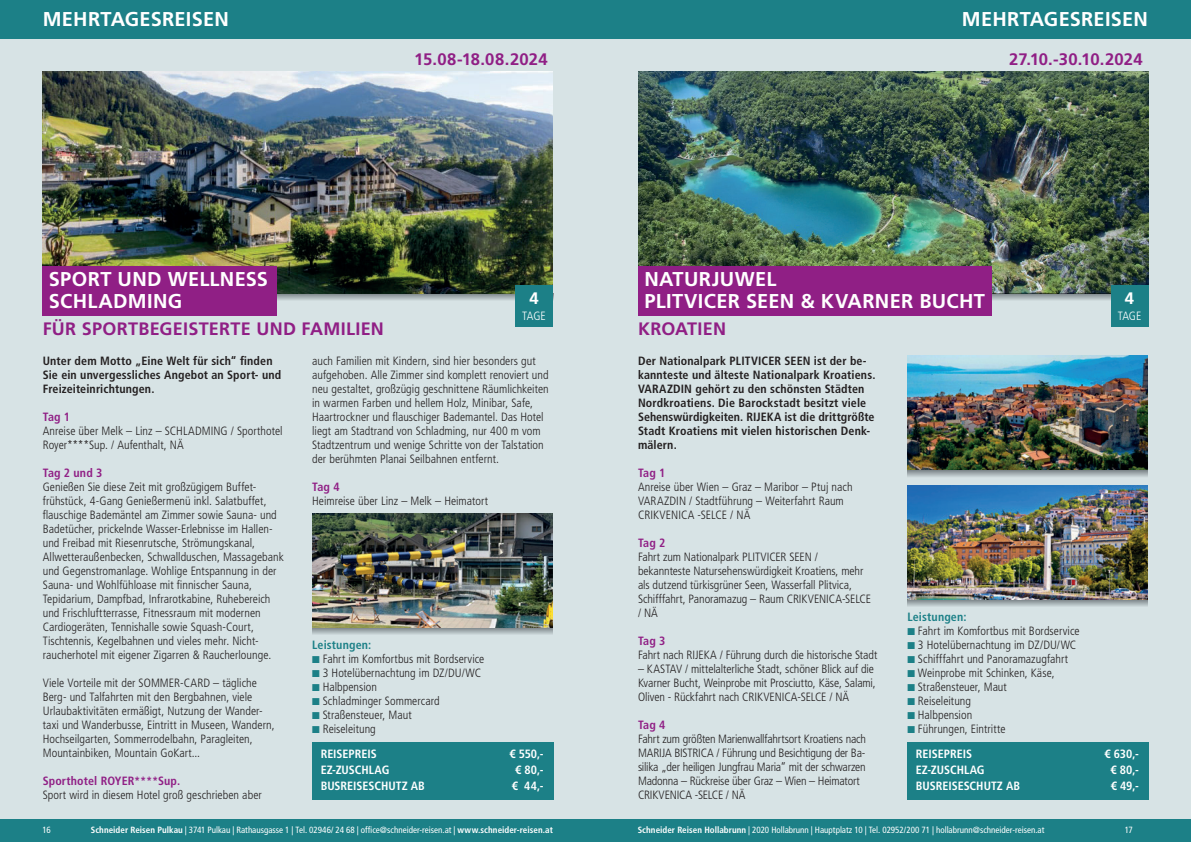
<style>
.page{position:relative;width:1191px;height:842px;background:#fff}
.page>*{position:absolute;margin:0;border:0;box-sizing:border-box;transform-origin:0 0}
.t1{font:700 20px/22px "Frutiger LT Std";letter-spacing:.015em;color:#fff}
.t2{font:700 18px "Frutiger LT Std";letter-spacing:.015em;color:#901f85}
.t3{font:700 16.6px "Frutiger LT Std";letter-spacing:.01em;color:#901f85}
.t4{font:700 16.6px "Frutiger LT Std";color:#fff}
.t5{font:300 condensed 12px/14px "Frutiger LT Std";color:#231f20}
.t6{font:700 condensed 12px/14px "Frutiger LT Std";letter-spacing:.01em;color:#231f20}
.t7{font:300 condensed 12px/14px "Frutiger LT Std";letter-spacing:-.02em;color:#231f20}
.t8{font:700 condensed 12px "Frutiger LT Std";color:#fff}
.t9{font:700 condensed 12px "Frutiger LT Std";letter-spacing:.01em;color:#901f85}
.t10{font:700 condensed 12px "Frutiger LT Std";letter-spacing:.01em;color:#1c8087}
.t11{font:300 condensed 12px "Frutiger LT Std";letter-spacing:-.015em;color:#fff}
.t12{font:condensed 9px "Frutiger LT Std";color:#fff}
.s1{color:#1c8087}
.s2{font-weight:700;color:#fff}
.s3{font-weight:700}
</style>
<div class="page">
<div style="left:595px;top:819px;width:596px;height:23px;background:#1c8087"></div>
<div style="left:0;top:819px;width:595px;height:23px;background:#1c8087"></div>
<div style="left:0;top:39px;width:596px;height:780px;background:#d7e3e5"></div>
<svg style="left:277px;top:293px;width:238px;height:7px;background:#909c9c"></svg>
<img style="left:43px;top:72px;width:510px;height:221px">
<div style="left:515px;top:285px;width:38px;height:42px;background:#1c8087"></div>
<div style="left:43px;top:266px;width:234px;height:50px;background:#901f85"></div>
<div style="left:0;top:0;width:596px;height:38px;background:#1c8087"></div>
<div style="left:595px;top:39px;width:596px;height:780px;background:#d7e3e5"></div>
<img style="left:638px;top:72px;width:510px;height:221px">
<svg style="left:991px;top:293px;width:119px;height:8px"></svg>
<div style="left:638px;top:266px;width:353px;height:50px;background:#901f85"></div>
<div style="left:1110px;top:285px;width:38px;height:42px;background:#1c8087"></div>
<div style="left:596px;top:0;width:595px;height:38px;background:#1c8087"></div>
<svg style="left:907px;top:470px;width:241px;height:7px;background:#a1abaf"></svg>
<img style="left:907px;top:356px;width:241px;height:114px">
<div style="left:312px;top:742px;width:241px;height:57px;background:#1c8087"></div>
<svg style="left:312px;top:627px;width:241px;height:8px;background:#a6afad"></svg>
<img style="left:312px;top:513px;width:241px;height:114px">
<svg style="left:907px;top:599px;width:241px;height:8px;background:#a0abae"></svg>
<img style="left:907px;top:485px;width:241px;height:114px">
<div style="left:907px;top:742px;width:241px;height:57px;background:#1c8087"></div>
<h1 class="t1" style="left:43px;top:8px;width:188px">MEHRTAGESREISEN</h1>
<h1 class="t1" style="left:962px;top:8px;width:188px">MEHRTAGESREISEN</h1>
<h1 class="t1" style="left:43px;top:8px;width:121px">PLATZHALTE</h1>
<h1 class="t1" style="left:1015px;top:8px;width:134px">PLATZHALT R</h1>
<h3 class="t3" style="left:414px;top:50px;width:135px">15.08-18.08.2024</h3>
<h3 class="t3" style="left:1009px;top:50px;width:135px">27.10.-30.10.2024</h3>
<h1 class="t1" style="left:49px;top:269px;width:221px">SPORT UND WELLNESS<br>SCHLADMING</h1>
<h3 class="t4" style="left:529px;top:289px;width:11px">4</h3>
<h1 class="t1" style="left:644px;top:269px;width:342px">NATURJUWEL<br>PLITVICER SEEN &amp; KVARNER BUCHT</h1>
<h3 class="t4" style="left:1125px;top:289px;width:11px">4</h3>
<p class="t11" style="left:522px;top:309px;width:25px">TAGE</p>
<h2 class="t2" style="left:43px;top:318px;width:343px">FÜR SPORTBEGEISTERTE UND FAMILIEN</h2>
<p class="t6" style="left:43px;top:354px;width:240px">Unter dem Motto „Eine Welt für sich“ finden<br>Sie ein unvergessliches Angebot an Sport- und<br>Freizeiteinrichtungen.</p>
<p class="t9" style="left:43px;top:409px;width:29px">Tag 1</p>
<p class="t5" style="left:43px;top:424px;width:241px">Anreise über Melk – Linz – SCHLADMING / Sporthotel<br>Royer****Sup. / Aufenthalt, NÄ</p>
<p class="t9" style="left:43px;top:465px;width:61px">Tag 2 und 3</p>
<p class="t5" style="left:43px;top:480px;width:242px">Genießen Sie diese Zeit mit großzügigem Buffet&shy;frühstück, 4-Gang Genießermenü inkl. Salatbuffet, flauschige Bademäntel am Zimmer sowie Sauna- und Badetücher, prickelnde Wasser-Erlebnisse im Hallen&shy;und Freibad mit Riesenrutsche, Strömungskanal, Allwetteraußenbecken, Schwallduschen, Massagebank und Gegenstromanlage. Wohlige Entspannung in der Sauna- und Wohlfühloase mit finnischer Sauna, Tepidarium, Dampfbad, Infrarotkabine, Ruhebereich und Frischluftterrasse, Fitnessraum mit modernen Cardiogeräten, Tennishalle sowie Squash-Court, Tischtennis, Kegelbahnen und vieles mehr. Nicht&shy;raucherhotel mit eigener Zigarren &amp; Raucherlounge.</p>
<p class="t5" style="left:43px;top:676px;width:233px">Viele Vorteile mit der SOMMER-CARD – tägliche Berg- und Talfahrten mit den Bergbahnen, viele Urlaubaktivitäten ermäßigt, Nutzung der Wander&shy;taxi und Wanderbusse, Eintritt in Museen, Wandern, Hochseilgarten, Sommerrodelbahn, Paragleiten, Mountainbiken, Mountain GoKart...</p>
<p class="t9" style="left:43px;top:774px;width:139px">Sporthotel ROYER****Sup.</p>
<p class="t5" style="left:43px;top:788px;width:220px">Sport wird in diesem Hotel groß geschrieben aber</p>
<p class="t5" style="left:312px;top:354px;width:238px">auch Familien mit Kindern, sind hier besonders gut aufgehoben. Alle Zimmer sind komplett renoviert und neu gestaltet, großzügig geschnittene Räumlichkeiten in warmen Farben und hellem Holz, Minibar, Safe, Haartrockner und flauschiger Bademantel. Das Hotel liegt am Stadtrand von Schladming, nur 400 m vom Stadtzentrum und wenige Schritte von der Talstation der berühmten Planai Seilbahnen entfernt.</p>
<p class="t9" style="left:312px;top:480px;width:29px">Tag 4</p>
<p class="t5" style="left:312px;top:494px;width:177px">Heimreise über Linz – Melk – Heimatort</p>
<p class="t10" style="left:312px;top:638px;width:61px">Leistungen:</p>
<p class="t5" style="left:312px;top:652px;width:174px"><span class="s1">■</span> Fahrt im Komfortbus mit Bordservice</p>
<p class="t5" style="left:312px;top:666px;width:170px"><span class="s1">■</span> 3 Hotelübernachtung im DZ/DU/WC</p>
<p class="t5" style="left:312px;top:680px;width:66px"><span class="s1">■</span> Halbpension</p>
<p class="t5" style="left:312px;top:694px;width:129px"><span class="s1">■</span> Schladminger Sommercard</p>
<p class="t5" style="left:312px;top:708px;width:101px"><span class="s1">■</span> Straßensteuer, Maut</p>
<p class="t5" style="left:312px;top:717px;width:66px;line-height:25px;text-align:right"><span class="s1">■</span> Reiseleitung<br><span class="s2">REISEPREIS</span></p>
<p class="t8" style="left:509px;top:747px;width:36px">€ 550,-</p>
<p class="t8" style="left:321px;top:763px;width:70px">EZ-ZUSCHLAG</p>
<p class="t8" style="left:515px;top:763px;width:30px">€ 80,-</p>
<p class="t8" style="left:321px;top:779px;width:106px">BUSREISESCHUTZ AB</p>
<p class="t8" style="left:512px;top:779px;width:33px">€ 44,-</p>
<h2 class="t2" style="left:638px;top:318px;width:90px">KROATIEN</h2>
<p class="t6" style="left:638px;top:354px;width:239px">Der Nationalpark PLITVICER SEEN ist der be&shy;kannteste und älteste Nationalpark Kroatiens.<br>VARAZDIN gehört zu den schönsten Städten Nordkroatiens. Die Barockstadt besitzt viele Sehenswürdigkeiten. RIJEKA ist die drittgrößte Stadt Kroatiens mit vielen historischen Denk&shy;mälern.</p>
<p class="t9" style="left:638px;top:465px;width:29px">Tag 1</p>
<p class="t5" style="left:638px;top:480px;width:216px">Anreise über Wien – Graz – Maribor – Ptuj nach<br>VARAZDIN / Stadtführung – Weiterfahrt Raum<br>CRIKVENICA -SELCE / NÄ</p>
<p class="t9" style="left:638px;top:535px;width:29px">Tag 2</p>
<p class="t5" style="left:638px;top:550px;width:234px">Fahrt zum Nationalpark PLITVICER SEEN / bekannteste Natursehenswürdigkeit Kroatiens, mehr als dutzend türkisgrüner Seen, Wasserfall Plitvica, Schifffahrt, Panoramazug – Raum CRIKVENICA-SELCE / NÄ</p>
<p class="t9" style="left:638px;top:634px;width:29px">Tag 3</p>
<p class="t5" style="left:638px;top:648px;width:241px">Fahrt nach RIJEKA / Führung durch die historische Stadt</p>
<p class="t5" style="left:638px;top:662px;width:239px">– KASTAV / mittelalterliche Stadt, schöner Blick auf die<br>Kvarner Bucht, Weinprobe mit Prosciutto, Käse, Salami,<br>Oliven - Rückfahrt nach CRIKVENICA-SELCE / NÄ</p>
<p class="t9" style="left:638px;top:718px;width:29px">Tag 4</p>
<p class="t7" style="left:638px;top:732px;width:229px">Fahrt zum größten Marienwallfahrtsort Kroatiens nach MARIJA BISTRICA / Führung und Besichtigung der Ba&shy;silika „der heiligen Jungfrau Maria“ mit der schwarzen Madonna – Rückreise über Graz – Wien – Heimatort CRIKVENICA -SELCE / NÄ</p>
<p class="t11" style="left:1117px;top:309px;width:25px">TAGE</p>
<p class="t10" style="left:907px;top:610px;width:61px">Leistungen:</p>
<p class="t5" style="left:907px;top:624px;width:174px"><span class="s1">■</span> Fahrt im Komfortbus mit Bordservice</p>
<p class="t5" style="left:907px;top:638px;width:170px"><span class="s1">■</span> 3 Hotelübernachtung im DZ/DU/WC</p>
<p class="t5" style="left:907px;top:652px;width:162px"><span class="s1">■</span> Schifffahrt und Panoramazugfahrt</p>
<p class="t5" style="left:907px;top:666px;width:149px"><span class="s1">■</span> Weinprobe mit Schinken, Käse,</p>
<p class="t5" style="left:907px;top:680px;width:101px"><span class="s1">■</span> Straßensteuer, Maut</p>
<p class="t5" style="left:907px;top:694px;width:65px"><span class="s1">■</span> Reiseleitung</p>
<p class="t5" style="left:907px;top:708px;width:66px"><span class="s1">■</span> Halbpension</p>
<p class="t5" style="left:916px;top:717px;width:91px;line-height:25px;text-indent:-9px"><span class="s1">■</span> Führungen, Eintritte<br><span class="s2">REISEPREIS</span></p>
<p class="t8" style="left:1104px;top:747px;width:36px">€ 630,-</p>
<p class="t8" style="left:916px;top:763px;width:70px">EZ-ZUSCHLAG</p>
<p class="t8" style="left:1110px;top:763px;width:30px">€ 80,-</p>
<p class="t8" style="left:916px;top:779px;width:106px">BUSREISESCHUTZ AB</p>
<p class="t8" style="left:1110px;top:779px;width:30px">€ 49,-</p>
<p class="t12" style="left:43px;top:825px;width:10px">16</p>
<p class="t12" style="left:91px;top:825px;width:463px"><span class="s3">Schneider Reisen Pulkau</span> | 3741 Pulkau | Rathausgasse 1 | Tel. 02946/ 24 68 | office@schneider-reisen.at | <span class="s3">www.schneider-reisen.at</span></p>
<p class="t12" style="left:638px;top:825px;width:408px"><span class="s3">Schneider Reisen Hollabrunn</span> | 2020 Hollabrunn | Hauptplatz 10 | Tel. 02952/200 71 | hollabrunn@schneider-reisen.at</p>
<p class="t12" style="left:1124px;top:825px;width:10px">17</p>
</div>
